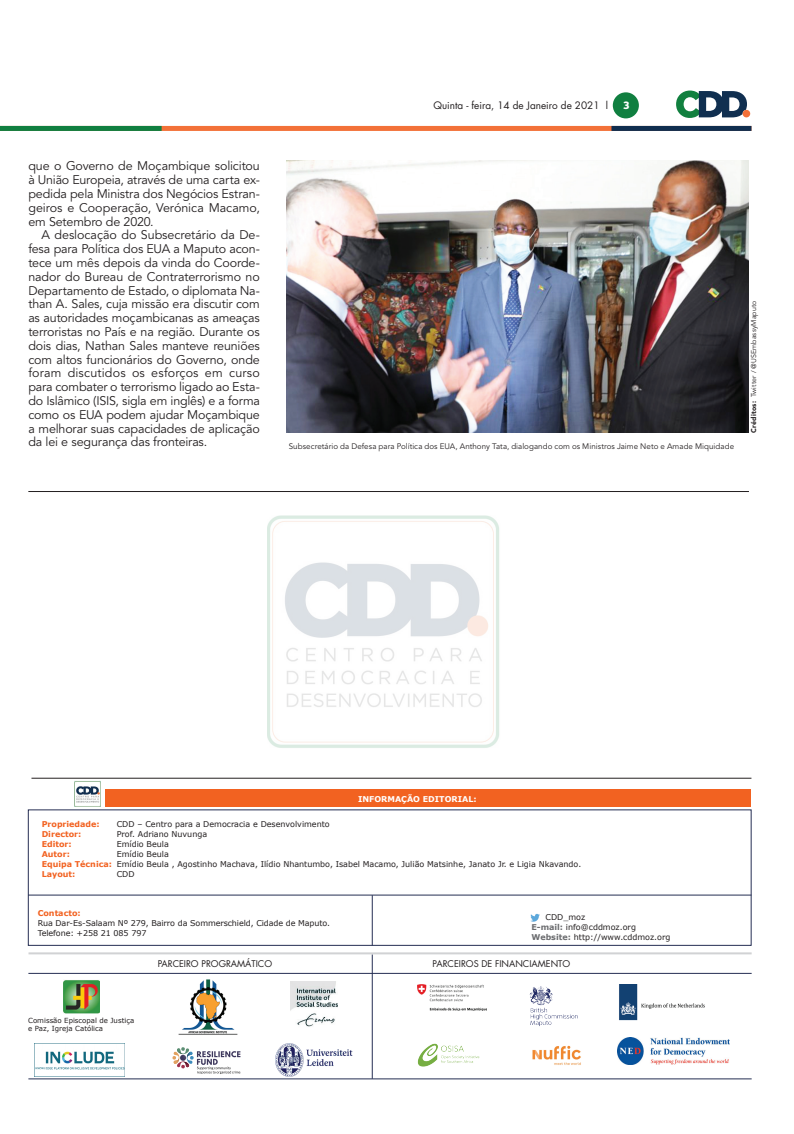
<style>
.page{position:relative;width:794px;height:1134px;background:#fff}
.page>*{position:absolute;margin:0;border:0;box-sizing:border-box;transform-origin:0 0}
.t1{font:12.5px/13.8px "Avenir LT Std";letter-spacing:-.01em;color:#231f20;text-align:justify}
.t2{font:10px "Futura LT";color:#231f20}
.t3{font:700 10px "Popular";color:#fff}
.t4{font:9px "Futura LT";color:#231f20}
.t5{font:8px/10px "Verdana";color:#231f20}
.t6{font:8px "Avenir LT Std";letter-spacing:.005em;color:#231f20}
.t7{font:700 8px "Verdana";color:#f26221}
.t8{font:700 8px "Verdana";color:#fff}
.t9{font:7px/8.4px "Verdana";color:#231f20}
.t10{font:7px "Avenir LT Std";letter-spacing:.02em;color:#231f20}
.s1{font-weight:900}
.s2{font-weight:700;color:#f26221}
.s3{font-weight:700;color:#6c6d70}
</style>
<div class="page">
<div style="left:0;top:126px;width:751px;height:5px;background:#f37138"></div>
<div style="left:0;top:126px;width:162px;height:5px;background:#107f40"></div>
<div style="left:611px;top:126px;width:140px;height:5px;background:#102e4f"></div>
<div style="left:613px;top:92px;width:26px;height:26px;background:#107f40;border-radius:50%"></div>
<svg style="left:676px;top:91px;width:74px;height:27px"></svg>
<img style="left:287px;top:161px;width:462px;height:272px">
<div style="left:106px;top:789px;width:645px;height:18px;background:#f26221"></div>
<hr style="left:28px;top:895px;width:723px;height:1px;background:#252e53">
<hr style="left:372px;top:895px;width:1px;height:50px;background:#252e53">
<svg style="left:530px;top:913px;width:10px;height:9px"></svg>
<hr style="left:31px;top:778px;width:720px;height:1px;background:#231f20">
<img style="left:75px;top:781px;width:25px;height:26px">
<hr style="left:372px;top:954px;width:1px;height:125px;background:#252e53">
<hr style="left:29px;top:952px;width:722px;height:2px;background:#d1d2d4">
<hr style="left:28px;top:973px;width:723px;height:1px;background:#252e53">
<hr style="left:28px;top:1079px;width:723px;height:1px;background:#252e53">
<img style="left:64px;top:980px;width:36px;height:34px">
<img style="left:179px;top:979px;width:59px;height:56px">
<img style="left:35px;top:1051px;width:89px;height:19px">
<img style="left:276px;top:1044px;width:76px;height:32px">
<img style="left:290px;top:982px;width:48px;height:45px">
<svg style="left:172px;top:1047px;width:68px;height:27px"></svg>
<img style="left:417px;top:984px;width:70px;height:26px">
<img style="left:619px;top:984px;width:86px;height:37px">
<img style="left:417px;top:1043px;width:63px;height:24px">
<img style="left:532px;top:1045px;width:49px;height:20px">
<img style="left:618px;top:1038px;width:112px;height:26px">
<img style="left:529px;top:986px;width:49px;height:40px">
<img style="left:267px;top:515px;width:232px;height:233px">
<hr style="left:28px;top:491px;width:721px;height:1px;background:#231f20">
<p class="t1" style="left:28px;top:159px;width:233px">que o Governo de Moçambique solicitou à União Europeia, através de uma carta ex&shy;pedida pela Ministra dos Negócios Estran&shy;geiros e Cooperação, Verónica Macamo, em Setembro de 2020.</p>
<p class="t1" style="left:28px;top:228px;width:233px;text-indent:13px">A deslocação do Subsecretário da De&shy;fesa para Política dos EUA a Maputo acon&shy;tece um mês depois da vinda do Coorde&shy;nador do Bureau de Contraterrorismo no Departamento de Estado, o diplomata Na&shy;than A. Sales, cuja missão era discutir com as autoridades moçambicanas as ameaças terroristas no País e na região. Durante os dois dias, Nathan Sales manteve reuniões com altos funcionários do Governo, onde foram discutidos os esforços em curso para combater o terrorismo ligado ao Esta&shy;do Islâmico (ISIS, sigla em inglês) e a forma como os EUA podem ajudar Moçambique a melhorar suas capacidades de aplicação da lei e segurança das fronteiras.</p>
<p class="t2" style="left:433px;top:99px;width:176px">Quinta - feira, 14 de Janeiro de 2021 l</p>
<p class="t3" style="left:623px;top:98px;width:7px">3</p>
<p class="t6" style="left:289px;top:442px;width:447px">Subsecretário da Defesa para Política dos EUA, Anthony Tata, dialogando com os Ministros Jaime Neto e Amade Miquidade</p>
<p class="t10" style="left:750px;top:433px;width:134px;rotate:-90deg"><span class="s1">Créditos:</span> Twitter / @USEmbassyMaputo</p>
<p class="t8" style="left:358px;top:793px;width:120px">INFORMAÇÃO EDITORIAL:</p>
<p class="t7" style="left:42px;top:819px;width:60px">Propriedade:</p>
<p class="t5" style="left:117px;top:819px;width:215px">CDD – Centro para a Democracia e Desenvolvimento</p>
<p class="t7" style="left:42px;top:829px;width:41px">Director:</p>
<p class="t5" style="left:117px;top:829px;width:92px">Prof. Adriano Nuvunga</p>
<p class="t7" style="left:42px;top:839px;width:32px">Editor:</p>
<p class="t5" style="left:117px;top:839px;width:54px">Emídio Beula</p>
<p class="t7" style="left:42px;top:849px;width:30px">Autor:</p>
<p class="t5" style="left:42px;top:849px;width:541px;text-indent:75px">Emídio Beula<br><span class="s2">Equipa Técnica:</span> Emídio Beula , Agostinho Machava, Ilídio Nhantumbo, Isabel Macamo, Julião Matsinhe, Janato Jr. e Ligia Nkavando.<br><span class="s2">Layout:</span></p>
<p class="t5" style="left:117px;top:869px;width:19px">CDD</p>
<p class="t7" style="left:38px;top:907px;width:45px">Contacto:</p>
<p class="t5" style="left:38px;top:918px;width:294px">Rua Dar-Es-Salaam Nº 279, Bairro da Sommerschield, Cidade de Maputo.<br>Telefone: +258 21 085 797</p>
<p class="t5" style="left:531px;top:912px;width:141px;text-indent:14px">CDD_moz<br><span class="s3">E-mail:</span> info@cddmoz.org<br><span class="s3">Website:</span> http://www.cddmoz.org</p>
<p class="t9" style="left:28px;top:1016px;width:108px">Comissão Episcopal de Justiça e Paz, Igreja Católica</p>
<p class="t4" style="left:158px;top:958px;width:116px">PARCEIRO PROGRAMÁTICO</p>
<p class="t4" style="left:433px;top:958px;width:139px">PARCEIROS DE FINANCIAMENTO</p>
</div>
